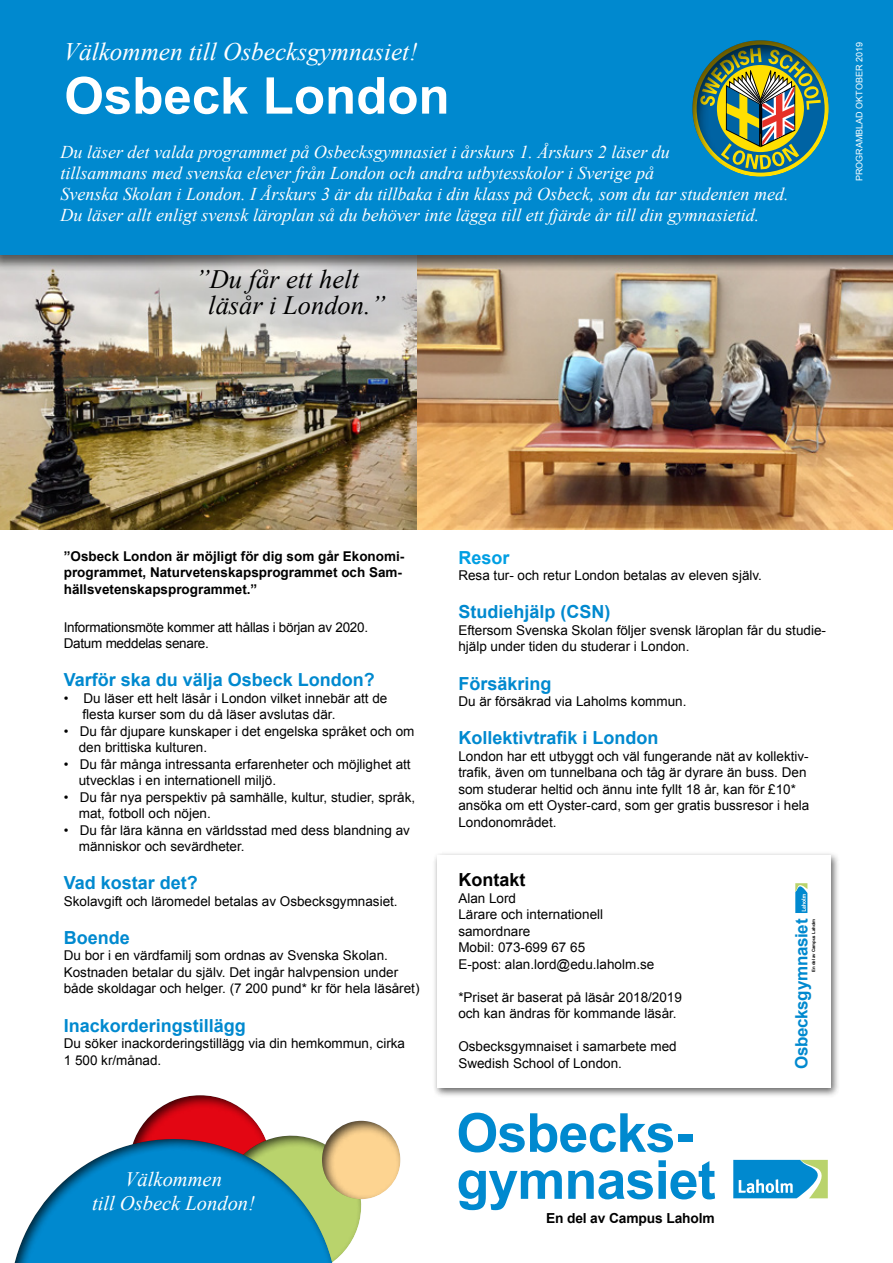
<style>
.page{position:relative;width:893px;height:1263px;background:#fff}
.page>*{position:absolute;margin:0;border:0;box-sizing:border-box;transform-origin:0 0}
.t1{font:700 53.85px/47px "Arial";letter-spacing:-.015em;color:#0089cf}
.t2{font:700 51px "Arial";color:#fff}
.t3{font:italic 26.4px/26.2px "Times New Roman";color:#000}
.t4{font:italic 25.2px "Times New Roman";color:#fff}
.t5{font:italic 20.55px/24px "Times New Roman";color:#fff;text-align:center}
.t6{font:italic 18px/21px "Times New Roman";color:#fff}
.t7{font:700 18px "Arial";color:#0089cf}
.t8{font:700 18px "Arial";color:#000}
.t9{font:700 18px "Arial";color:#009fe3}
.t10{font:700 16.95px "Arial";letter-spacing:-.015em;color:#0089cf}
.t11{font:700 13.8px "Arial";letter-spacing:-.01em;color:#000}
.t12{font:13.5px/16.5px "Arial";color:#000}
.t13{font:700 13.5px/16.5px "Arial";color:#000}
.t14{font:13.5px/16.5px "Arial";letter-spacing:-.02em;color:#000}
.t15{font:9px "Arial";color:#fff}
.t16{font:700 4.35px "Arial";letter-spacing:-.01em;color:#000}
</style>
<div class="page">
<div style="left:129px;top:1092px;width:144px;height:146px;background:#000;opacity:.75"></div>
<svg style="left:14px;top:1111px;width:348px;height:152px;fill:#0089cf"></svg>
<div style="left:319px;top:1120px;width:81px;height:81px;background:#000;opacity:.75"></div>
<div style="left:432px;top:851px;width:409px;height:247px;background:#000;opacity:.6"></div>
<div style="left:437px;top:856px;width:393px;height:232px;background:#fff"></div>
<svg style="left:733px;top:1159px;width:95px;height:40px"></svg>
<svg style="left:733px;top:1160px;width:95px;height:38px;background:#3ea4c9"></svg>
<img style="left:417px;top:272px;width:476px;height:257px">
<img style="left:0;top:272px;width:417px;height:257px">
<div style="left:0;top:0;width:893px;height:272px;background:#000;opacity:.6"></div>
<div style="left:0;top:0;width:893px;height:255px;background:#0089cf"></div>
<div style="left:690px;top:37px;width:140px;height:141px;background:#000;opacity:.6"></div>
<svg style="left:807px;top:883px;width:1px;height:30px"></svg>
<svg style="left:795px;top:883px;width:12px;height:30px"></svg>
<h3 class="t4" style="left:64px;top:34px;width:355px">Välkommen till Osbecksgymnasiet!</h3>
<h2 class="t2" style="left:64px;top:62px;width:387px">Osbeck London</h2>
<p class="t6" style="left:61px;top:141px;width:729px">Du läser det valda programmet på Osbecksgymnasiet i årskurs 1. Årskurs 2 läser du<br>tillsammans med svenska elever från London och andra utbytesskolor i Sverige på<br>Svenska Skolan i London. I Årskurs 3 är du tillbaka i din klass på Osbeck, som du tar studenten med.<br>Du läser allt enligt svensk läroplan så du behöver inte lägga till ett fjärde år till din gymnasietid.</p>
<h3 class="t3" style="left:208px;top:265px;width:179px;text-indent:-13px">”Du får ett helt läsår i London.”</h3>
<p class="t15" style="left:853px;top:181px;width:140px;rotate:-90deg">PROGRAMBLAD OKTOBER 2019</p>
<p class="t13" style="left:64px;top:548px;width:342px">”Osbeck London är möjligt för dig som går Ekonomi&shy;programmet, Naturvetenskapsprogrammet och Sam&shy;hällsvetenskapsprogrammet.”</p>
<p class="t14" style="left:64px;top:619px;width:306px">Informationsmöte kommer att hållas i början av 2020.<br>Datum meddelas senare.</p>
<h3 class="t7" style="left:64px;top:668px;width:313px">Varför ska du välja Osbeck London?</h3>
<p class="t12" style="left:83px;top:690px;width:306px;text-indent:-19px">• Du läser ett helt läsår i London vilket innebär att de flesta kurser som du då läser avslutas där.</p>
<p class="t12" style="left:79px;top:723px;width:337px;text-indent:-15px">• Du får djupare kunskaper i det engelska språket och om den brittiska kulturen.</p>
<p class="t12" style="left:79px;top:756px;width:333px;text-indent:-15px">• Du får många intressanta erfarenheter och möjlighet att utvecklas i en internationell miljö.</p>
<p class="t12" style="left:79px;top:789px;width:338px;text-indent:-15px">• Du får nya perspektiv på samhälle, kultur, studier, språk, mat, fotboll och nöjen.</p>
<p class="t12" style="left:79px;top:822px;width:333px;text-indent:-15px">• Du får lära känna en världsstad med dess blandning av människor och sevärdheter.</p>
<h3 class="t7" style="left:64px;top:871px;width:136px">Vad kostar det?</h3>
<p class="t12" style="left:64px;top:893px;width:335px">Skolavgift och läromedel betalas av Osbecksgymnasiet.</p>
<h3 class="t7" style="left:64px;top:926px;width:68px">Boende</h3>
<p class="t12" style="left:64px;top:948px;width:357px">Du bor i en värdfamilj som ordnas av Svenska Skolan.<br>Kostnaden betalar du själv. Det ingår halvpension under både skoldagar och helger. (7 200 pund* kr för hela läsåret)</p>
<h3 class="t7" style="left:64px;top:1013px;width:184px">Inackorderingstillägg</h3>
<p class="t12" style="left:64px;top:1035px;width:343px">Du söker inackorderingstillägg via din hemkommun, cirka<br>1 500 kr/månad.</p>
<h3 class="t5" style="left:92px;top:1167px;width:165px">Välkommen<br>till Osbeck London!</h3>
<h3 class="t9" style="left:458px;top:545px;width:53px">Resor</h3>
<p class="t12" style="left:458px;top:567px;width:305px">Resa tur- och retur London betalas av eleven själv.</p>
<h3 class="t7" style="left:458px;top:600px;width:154px">Studiehjälp (CSN)</h3>
<p class="t12" style="left:458px;top:622px;width:369px">Eftersom Svenska Skolan följer svensk läroplan får du studie&shy;hjälp under tiden du studerar i London.</p>
<h3 class="t7" style="left:458px;top:671px;width:95px">Försäkring</h3>
<p class="t12" style="left:458px;top:693px;width:230px">Du är försäkrad via Laholms kommun.</p>
<h3 class="t7" style="left:458px;top:726px;width:202px">Kollektivtrafik i London</h3>
<p class="t12" style="left:458px;top:748px;width:353px">London har ett utbyggt och väl fungerande nät av kollektiv&shy;trafik, även om tunnelbana och tåg är dyrare än buss. Den som studerar heltid och ännu inte fyllt 18 år, kan för £10* ansöka om ett Oyster-card, som ger gratis bussresor i hela Londonområdet.</p>
<h3 class="t8" style="left:458px;top:868px;width:68px">Kontakt</h3>
<p class="t12" style="left:458px;top:890px;width:198px">Alan Lord<br>Lärare och internationell samordnare<br>Mobil: 073-699 67 65<br>E-post: alan.lord@edu.laholm.se</p>
<p class="t12" style="left:458px;top:989px;width:225px">*Priset är baserat på läsår 2018/2019 och kan ändras för kommande läsår.</p>
<p class="t12" style="left:458px;top:1038px;width:220px">Osbecksgymnaiset i samarbete med<br>Swedish School of London.</p>
<h1 class="t1" style="left:456px;top:1111px;width:261px">Osbecks&shy;gymnasiet</h1>
<p class="t11" style="left:546px;top:1208px;width:170px">En del av Campus Laholm</p>
<p class="t10" style="left:790px;top:1069px;width:152px;rotate:-90deg">Osbecksgymnasiet</p>
<p class="t16" style="left:811px;top:972px;width:55px;rotate:-90deg">En del av Campus Laholm</p>
</div>
